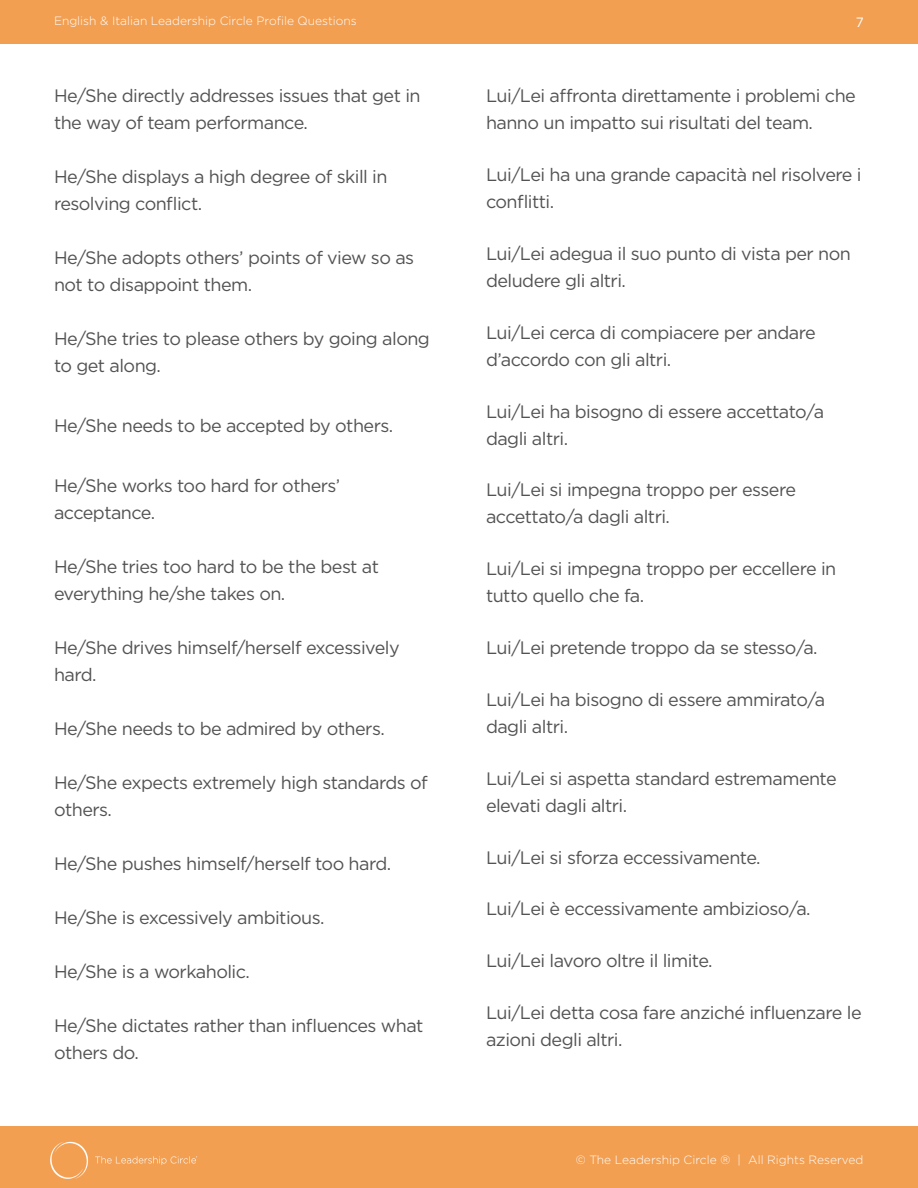
<style>
.page{position:relative;width:918px;height:1188px;background:#fff}
.page>*{position:absolute;margin:0;border:0;box-sizing:border-box;transform-origin:0 0}
.Paragraph_Body_Chine{font:18px/27px "Gotham";letter-spacing:-.03em;color:#535353}
.paragraph_body{font:18px/27px "Gotham";letter-spacing:-.03em;color:#535353}
.t1{font:13.5px "Gotham";color:#fff}
.t2{font:300 12px "Gotham";color:#feffff}
</style>
<div class="page">
<div style="left:0;top:1126px;width:918px;height:62px;background:#f29f52"></div>
<div style="left:0;top:0;width:918px;height:43px;background:#f29f52"></div>
<img style="left:50px;top:1141px;width:147px;height:38px">
<p class="t2" style="left:54px;top:14px;width:304px">English &amp; Italian Leadership Circle Profile Questions</p>
<p class="t1" style="left:856px;top:13px;width:10px">7</p>
<p class="paragraph_body" style="left:54px;top:82px;width:368px">He/She directly addresses issues that get in the way of team performance.</p>
<p class="paragraph_body" style="left:54px;top:163px;width:335px">He/She displays a high degree of skill in resolving conflict.</p>
<p class="paragraph_body" style="left:54px;top:244px;width:362px">He/She adopts others’ points of view so as not to disappoint them.</p>
<p class="paragraph_body" style="left:54px;top:325px;width:377px">He/She tries to please others by going along to get along.</p>
<p class="paragraph_body" style="left:54px;top:412px;width:341px">He/She needs to be accepted by others.</p>
<p class="paragraph_body" style="left:54px;top:472px;width:288px">He/She works too hard for others’ acceptance.</p>
<p class="paragraph_body" style="left:54px;top:553px;width:326px">He/She tries too hard to be the best at everything he/she takes on.</p>
<p class="paragraph_body" style="left:54px;top:634px;width:347px">He/She drives himself/herself excessively hard.</p>
<p class="paragraph_body" style="left:54px;top:715px;width:332px">He/She needs to be admired by others.</p>
<p class="paragraph_body" style="left:54px;top:769px;width:375px">He/She expects extremely high standards of others.</p>
<p class="paragraph_body" style="left:54px;top:850px;width:339px">He/She pushes himself/herself too hard.</p>
<p class="paragraph_body" style="left:54px;top:904px;width:272px">He/She is excessively ambitious.</p>
<p class="paragraph_body" style="left:54px;top:958px;width:197px">He/She is a workaholic.</p>
<p class="paragraph_body" style="left:54px;top:1012px;width:371px">He/She dictates rather than influences what others do.</p>
<p class="Paragraph_Body_Chine" style="left:486px;top:82px;width:371px">Lui/Lei affronta direttamente i problemi che hanno un impatto sui risultati del team.</p>
<p class="Paragraph_Body_Chine" style="left:486px;top:161px;width:377px">Lui/Lei ha una grande capacità nel risolvere i conflitti.</p>
<p class="Paragraph_Body_Chine" style="left:486px;top:240px;width:366px">Lui/Lei adegua il suo punto di vista per non deludere gli altri.</p>
<p class="Paragraph_Body_Chine" style="left:486px;top:318px;width:331px">Lui/Lei cerca di compiacere per andare d’accordo con gli altri.</p>
<p class="Paragraph_Body_Chine" style="left:486px;top:397px;width:340px">Lui/Lei ha bisogno di essere accettato/a dagli altri.</p>
<p class="Paragraph_Body_Chine" style="left:486px;top:476px;width:312px">Lui/Lei si impegna troppo per essere accettato/a dagli altri.</p>
<p class="Paragraph_Body_Chine" style="left:486px;top:555px;width:352px">Lui/Lei si impegna troppo per eccellere in tutto quello che fa.</p>
<p class="Paragraph_Body_Chine" style="left:486px;top:634px;width:333px">Lui/Lei pretende troppo da se stesso/a.</p>
<p class="Paragraph_Body_Chine" style="left:486px;top:686px;width:341px">Lui/Lei ha bisogno di essere ammirato/a dagli altri.</p>
<p class="Paragraph_Body_Chine" style="left:486px;top:764px;width:352px">Lui/Lei si aspetta standard estremamente elevati dagli altri.</p>
<p class="Paragraph_Body_Chine" style="left:486px;top:843px;width:276px">Lui/Lei si sforza eccessivamente.</p>
<p class="Paragraph_Body_Chine" style="left:486px;top:895px;width:326px">Lui/Lei è eccessivamente ambizioso/a.</p>
<p class="Paragraph_Body_Chine" style="left:486px;top:947px;width:228px">Lui/Lei lavoro oltre il limite.</p>
<p class="Paragraph_Body_Chine" style="left:486px;top:999px;width:377px">Lui/Lei detta cosa fare anziché influenzare le azioni degli altri.</p>
<p class="t2" style="left:576px;top:1153px;width:289px">© The Leadership Circle ® | All Rights Reserved</p>
</div>
